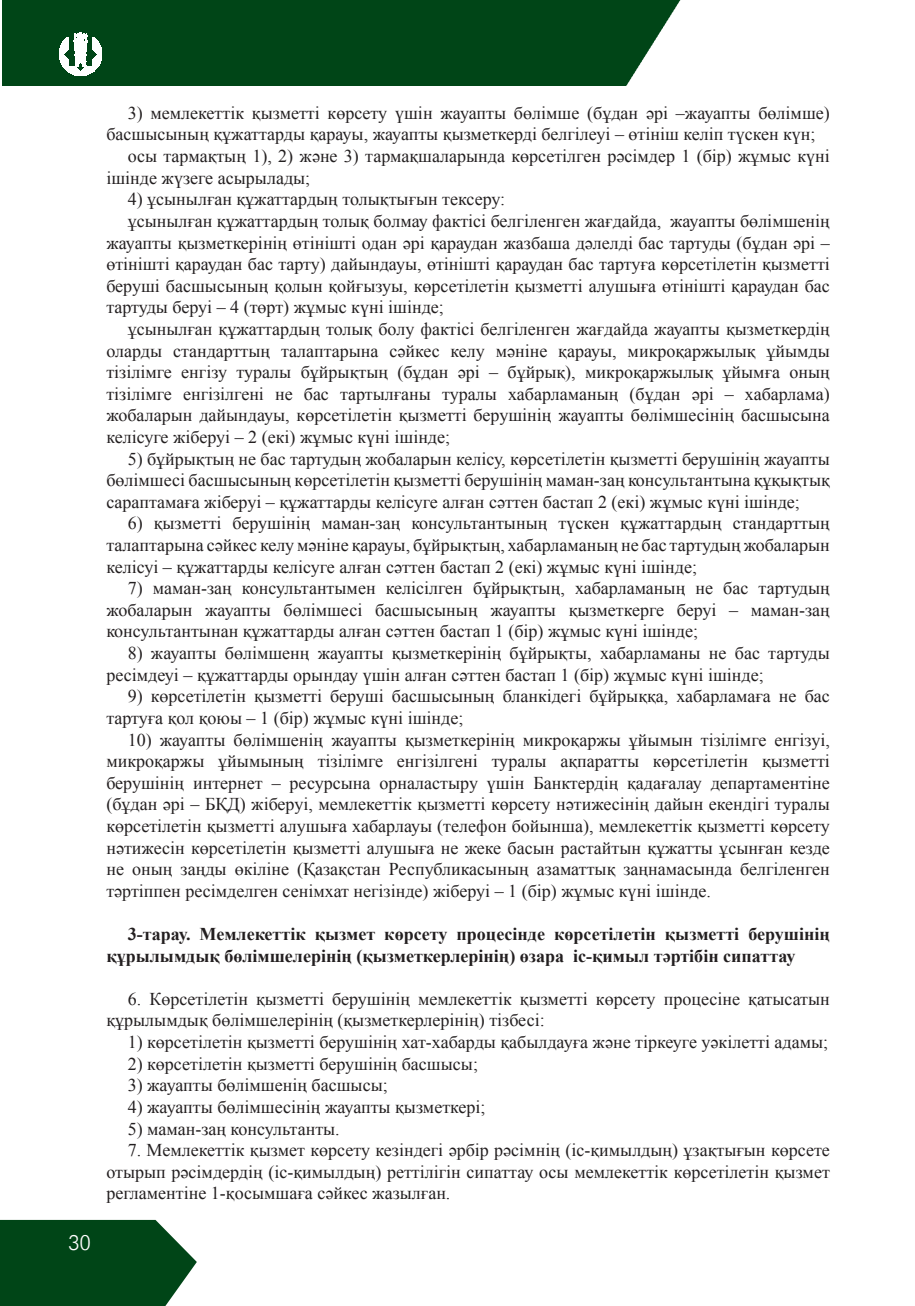
<style>
.page{position:relative;width:915px;height:1306px;background:#fff}
.page>*{position:absolute;margin:0;border:0;box-sizing:border-box;transform-origin:0 0}
.t1{font:21px "KZM Futuris";color:#fff}
.t2{font:18px/21.6px "Times New Roman";color:#231f20;text-align:justify}
.t3{font:700 18px/21.6px "Times New Roman";color:#231f20}
</style>
<div class="page">
<div style="left:2px;top:0;width:678px;height:85px;background:#004517"></div>
<svg style="left:0;top:1219px;width:197px;height:86px;background:#19572e"></svg>
<svg style="left:59px;top:33px;width:43px;height:43px"></svg>
<p class="t1" style="left:68px;top:1232px;width:25px">30</p>
<p class="t2" style="left:128px;top:101px;width:703px">3) мемлекеттік қызметті көрсету үшін жауапты бөлімше (бұдан әрі –жауапты бөлімше)</p>
<p class="t2" style="left:106px;top:123px;width:710px">басшысының құжаттарды қарауы, жауапты қызметкерді белгілеуі – өтініш келіп түскен күн;</p>
<p class="t2" style="left:128px;top:145px;width:703px">осы тармақтың 1), 2) және 3) тармақшаларында көрсетілген рәсімдер 1 (бір) жұмыс күні</p>
<p class="t2" style="left:106px;top:166px;width:205px">ішінде жүзеге асырылады;</p>
<p class="t2" style="left:128px;top:188px;width:379px">4) ұсынылған құжаттардың толықтығын тексеру:</p>
<p class="t2" style="left:128px;top:209px;width:703px">ұсынылған құжаттардың толық болмау фактісі белгіленген жағдайда, жауапты бөлімшенің</p>
<p class="t2" style="left:106px;top:231px;width:724px">жауапты қызметкерінің өтінішті одан әрі қараудан жазбаша дәлелді бас тартуды (бұдан әрі –</p>
<p class="t2" style="left:106px;top:253px;width:724px">өтінішті қараудан бас тарту) дайындауы, өтінішті қараудан бас тартуға көрсетілетін қызметті</p>
<p class="t2" style="left:106px;top:274px;width:724px">беруші басшысының қолын қойғызуы, көрсетілетін қызметті алушыға өтінішті қараудан бас</p>
<p class="t2" style="left:106px;top:296px;width:339px">тартуды беруі – 4 (төрт) жұмыс күні ішінде;</p>
<p class="t2" style="left:128px;top:317px;width:703px">ұсынылған құжаттардың толық болу фактісі белгіленген жағдайда жауапты қызметкердің</p>
<p class="t2" style="left:106px;top:339px;width:724px">оларды стандарттың талаптарына сәйкес келу мәніне қарауы, микроқаржылық ұйымды</p>
<p class="t2" style="left:106px;top:361px;width:724px">тізілімге енгізу туралы бұйрықтың (бұдан әрі – бұйрық), микроқаржылық ұйымға оның</p>
<p class="t2" style="left:106px;top:382px;width:724px">тізілімге енгізілгені не бас тартылғаны туралы хабарламаның (бұдан әрі – хабарлама)</p>
<p class="t2" style="left:106px;top:404px;width:724px">жобаларын дайындауы, көрсетілетін қызметті берушінің жауапты бөлімшесінің басшысына</p>
<p class="t2" style="left:106px;top:425px;width:345px">келісуге жіберуі – 2 (екі) жұмыс күні ішінде;</p>
<p class="t2" style="left:106px;top:447px;width:724px;text-indent:21px">5) бұйрықтың не бас тартудың жобаларын келісу, көрсетілетін қызметті берушінің жауапты бөлімшесі басшысының көрсетілетін қызметті берушінің маман-заң консультантына құқықтық сараптамаға жіберуі – құжаттарды келісуге алған сәттен бастап 2 (екі) жұмыс күні ішінде;</p>
<p class="t2" style="left:106px;top:512px;width:724px;text-indent:21px">6) қызметті берушінің маман-заң консультантының түскен құжаттардың стандарттың талаптарына сәйкес келу мәніне қарауы, бұйрықтың, хабарламаның не бас тартудың жобаларын келісуі – құжаттарды келісуге алған сәттен бастап 2 (екі) жұмыс күні ішінде;</p>
<p class="t2" style="left:106px;top:577px;width:724px;text-indent:21px">7) маман-заң консультантымен келісілген бұйрықтың, хабарламаның не бас тартудың жобаларын жауапты бөлімшесі басшысының жауапты қызметкерге беруі – маман-заң консультантынан құжаттарды алған сәттен бастап 1 (бір) жұмыс күні ішінде;</p>
<p class="t2" style="left:106px;top:641px;width:724px;text-indent:21px">8) жауапты бөлімшенң жауапты қызметкерінің бұйрықты, хабарламаны не бас тартуды ресімдеуі – құжаттарды орындау үшін алған сәттен бастап 1 (бір) жұмыс күні ішінде;</p>
<p class="t2" style="left:106px;top:685px;width:724px;text-indent:21px">9) көрсетілетін қызметті беруші басшысының бланкідегі бұйрыққа, хабарламаға не бас тартуға қол қоюы – 1 (бір) жұмыс күні ішінде;</p>
<p class="t2" style="left:106px;top:728px;width:724px;text-indent:21px">10) жауапты бөлімшенің жауапты қызметкерінің микроқаржы ұйымын тізілімге енгізуі, микроқаржы ұйымының тізілімге енгізілгені туралы ақпаратты көрсетілетін қызметті берушінің интернет – ресурсына орналастыру үшін Банктердің қадағалау департаментіне (бұдан әрі – БҚД) жіберуі, мемлекеттік қызметті көрсету нәтижесінің дайын екендігі туралы көрсетілетін қызметті алушыға хабарлауы (телефон бойынша), мемлекеттік қызметті көрсету нәтижесін көрсетілетін қызметті алушыға не жеке басын растайтын құжатты ұсынған кезде не оның заңды өкіліне (Қазақстан Республикасының азаматтық заңнамасында белгіленген тәртіппен ресімделген сенімхат негізінде) жіберуі – 1 (бір) жұмыс күні ішінде.</p>
<p class="t3" style="left:106px;top:922px;width:724px;text-indent:21px">3-тарау. Мемлекеттік қызмет көрсету процесінде көрсетілетін қызметті берушінің құрылымдық бөлімшелерінің (қызметкерлерінің) өзара іс-қимыл тәртібін сипаттау</p>
<p class="t2" style="left:106px;top:987px;width:724px;text-indent:21px">6. Көрсетілетін қызметті берушінің мемлекеттік қызметті көрсету процесіне қатысатын құрылымдық бөлімшелерінің (қызметкерлерінің) тізбесі:</p>
<p class="t2" style="left:128px;top:1030px;width:702px">1) көрсетілетін қызметті берушінің хат-хабарды қабылдауға және тіркеуге уәкілетті адамы;</p>
<p class="t2" style="left:128px;top:1052px;width:352px">2) көрсетілетін қызметті берушінің басшысы;</p>
<p class="t2" style="left:128px;top:1073px;width:261px">3) жауапты бөлімшенің басшысы;</p>
<p class="t2" style="left:128px;top:1095px;width:359px">4) жауапты бөлімшесінің жауапты қызметкері;</p>
<p class="t2" style="left:128px;top:1117px;width:213px">5) маман-заң консультанты.</p>
<p class="t2" style="left:106px;top:1138px;width:724px;text-indent:21px">7. Мемлекеттік қызмет көрсету кезіндегі әрбір рәсімнің (іс-қимылдың) ұзақтығын көрсете отырып рәсімдердің (іс-қимылдың) реттілігін сипаттау осы мемлекеттік көрсетілетін қызмет регламентіне 1-қосымшаға сәйкес жазылған.</p>
</div>
